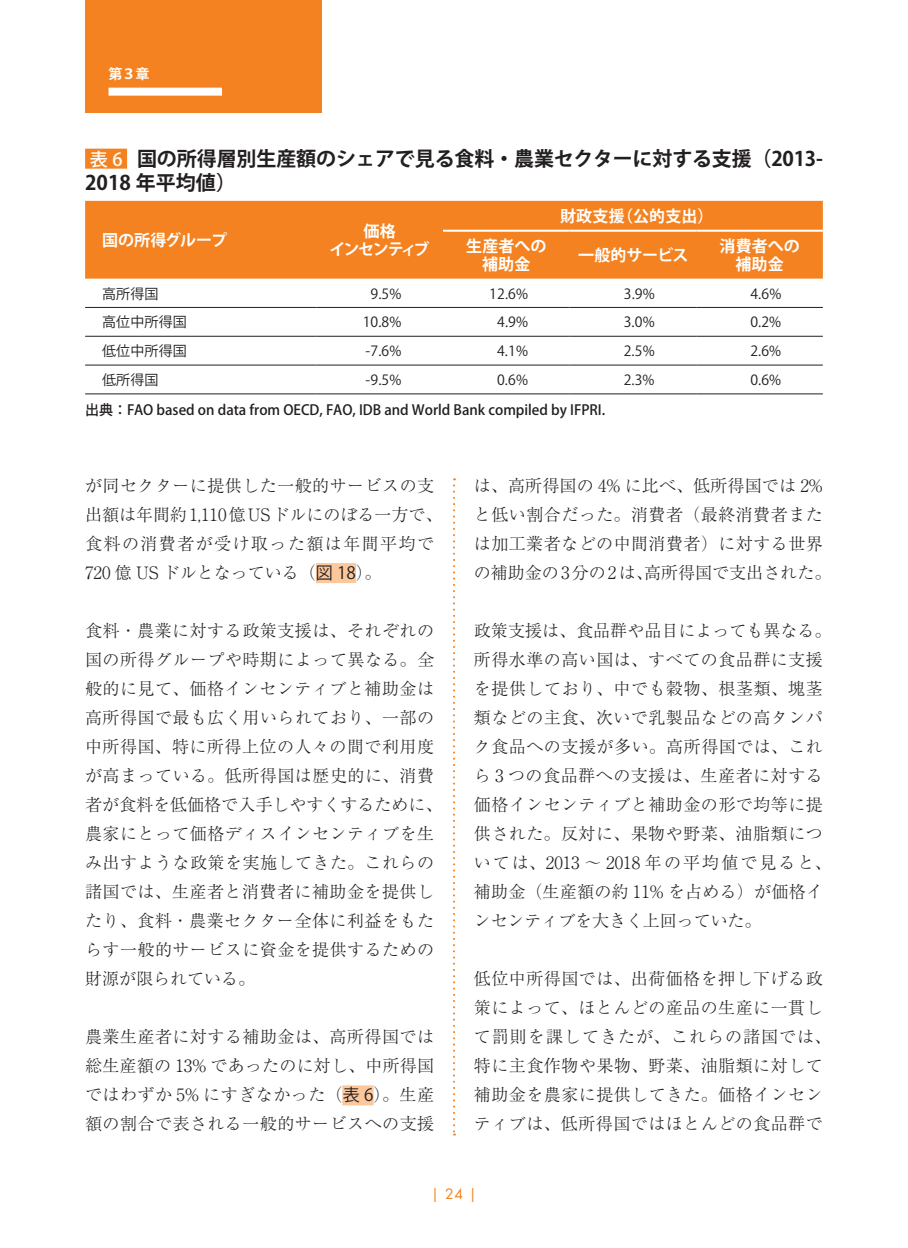
<style>
.page{position:relative;width:908px;height:1248px;background:#fff}
.page>*{position:absolute;margin:0;border:0;box-sizing:border-box;transform-origin:0 0}
.t1{font:700 20px/24px "Koz Go Pr 6 N";letter-spacing:-.005em;color:#231f20}
.t2{font:300 17px/29px "Ryumin Pr 6 N";letter-spacing:.03em;color:#231f20}
.t3{font:700 16px/18px "Koz Go Pr 6 N";color:#fff;text-align:center}
.t4{font:700 16px/18px "Koz Go Pr 6 N";letter-spacing:-.09em;color:#fff;text-align:center}
.t5{font:14px "Koz Go Pr 6 N";letter-spacing:.01em;color:#231f20}
.t6{font:500 14px "Koz Go Pr 6 N";color:#231f20}
.t7{font:14px "Futura Std";color:#f58220}
.t8{font:700 14px "Koz Go Pr 6 N";color:#fff}
.s1{font-weight:500;font-size:18px;color:#fff}
.s2{font-family:"Koz Go Pr 6 N";font-weight:400}
</style>
<div class="page">
<div style="left:85px;top:0;width:236px;height:113px;background:#f58220"></div>
<div style="left:108px;top:88px;width:114px;height:8px;background:#fff"></div>
<svg style="left:453px;top:478px;width:2px;height:657px"></svg>
<div style="left:316px;top:563px;width:40px;height:20px;background:#fcc89b"></div>
<div style="left:342px;top:1085px;width:31px;height:20px;background:#fcc89b"></div>
<div style="left:85px;top:149px;width:42px;height:20px;background:#f58220"></div>
<div style="left:85px;top:201px;width:737px;height:77px;background:#f58220"></div>
<hr style="left:85px;top:307px;width:231px;height:1px;background:#231f20">
<hr style="left:316px;top:307px;width:127px;height:1px;background:#231f20">
<hr style="left:443px;top:307px;width:126px;height:1px;background:#231f20">
<hr style="left:569px;top:307px;width:127px;height:1px;background:#231f20">
<hr style="left:696px;top:307px;width:126px;height:1px;background:#231f20">
<hr style="left:85px;top:336px;width:231px;height:1px;background:#231f20">
<hr style="left:316px;top:336px;width:127px;height:1px;background:#231f20">
<hr style="left:443px;top:336px;width:126px;height:1px;background:#231f20">
<hr style="left:569px;top:336px;width:127px;height:1px;background:#231f20">
<hr style="left:696px;top:336px;width:126px;height:1px;background:#231f20">
<hr style="left:85px;top:364px;width:231px;height:1px;background:#231f20">
<hr style="left:316px;top:364px;width:127px;height:1px;background:#231f20">
<hr style="left:443px;top:364px;width:126px;height:1px;background:#231f20">
<hr style="left:569px;top:364px;width:127px;height:1px;background:#231f20">
<hr style="left:696px;top:364px;width:126px;height:1px;background:#231f20">
<hr style="left:85px;top:393px;width:231px;height:1px;background:#231f20">
<hr style="left:316px;top:393px;width:127px;height:1px;background:#231f20">
<hr style="left:443px;top:393px;width:126px;height:1px;background:#231f20">
<hr style="left:569px;top:393px;width:127px;height:1px;background:#231f20">
<hr style="left:696px;top:393px;width:126px;height:1px;background:#231f20">
<hr style="left:443px;top:230px;width:126px;height:2px;background:#fff">
<hr style="left:569px;top:230px;width:127px;height:2px;background:#fff">
<hr style="left:696px;top:230px;width:126px;height:2px;background:#fff">
<p class="t8" style="left:108px;top:66px;width:42px">第３章</p>
<p class="t1" style="left:85px;top:147px;width:739px"><span class="s1">表 6</span> 国の所得層別生産額のシェアで見る食料・農業セクターに対する支援（2013-<br>2018 年平均値）</p>
<p class="t3" style="left:102px;top:231px;width:126px">国の所得グループ</p>
<p class="t4" style="left:329px;top:223px;width:102px">価格<br>インセンティブ</p>
<p class="t3" style="left:560px;top:208px;width:155px">財政支援（公的支出）</p>
<p class="t3" style="left:466px;top:237px;width:82px">生産者への補助金</p>
<p class="t3" style="left:578px;top:246px;width:112px">一般的サービス</p>
<p class="t3" style="left:719px;top:237px;width:82px">消費者への補助金</p>
<p class="t5" style="left:102px;top:285px;width:58px">高所得国</p>
<p class="t5" style="left:370px;top:285px;width:32px">9.5%</p>
<p class="t5" style="left:489px;top:285px;width:40px">12.6%</p>
<p class="t5" style="left:623px;top:285px;width:32px">3.9%</p>
<p class="t5" style="left:750px;top:285px;width:32px">4.6%</p>
<p class="t5" style="left:102px;top:314px;width:86px">高位中所得国</p>
<p class="t5" style="left:362px;top:314px;width:40px">10.8%</p>
<p class="t5" style="left:497px;top:314px;width:32px">4.9%</p>
<p class="t5" style="left:623px;top:314px;width:32px">3.0%</p>
<p class="t5" style="left:750px;top:314px;width:32px">0.2%</p>
<p class="t5" style="left:102px;top:343px;width:86px">低位中所得国</p>
<p class="t5" style="left:365px;top:343px;width:37px">-7.6%</p>
<p class="t5" style="left:497px;top:343px;width:32px">4.1%</p>
<p class="t5" style="left:623px;top:343px;width:32px">2.5%</p>
<p class="t5" style="left:750px;top:343px;width:32px">2.6%</p>
<p class="t5" style="left:102px;top:372px;width:58px">低所得国</p>
<p class="t5" style="left:365px;top:372px;width:37px">-9.5%</p>
<p class="t5" style="left:497px;top:372px;width:32px">0.6%</p>
<p class="t5" style="left:623px;top:372px;width:32px">2.3%</p>
<p class="t5" style="left:750px;top:372px;width:32px">0.6%</p>
<p class="t6" style="left:85px;top:401px;width:521px">出典：FAO based on data from OECD, FAO, IDB and World Bank compiled by IFPRI.</p>
<p class="t2" style="left:85px;top:470px;width:359px">が同セクターに提供した一般的サービスの支出額は年間約1,110億USドルにのぼる一方で、食料の消費者が受け取った額は年間平均で<br>720 億 US ドルとなっている（<span class="s2">図 18</span>）。</p>
<p class="t2" style="left:85px;top:615px;width:359px">食料・農業に対する政策支援は、それぞれの国の所得グループや時期によって異なる。全般的に見て、価格インセンティブと補助金は高所得国で最も広く用いられており、一部の中所得国、特に所得上位の人々の間で利用度が高まっている。低所得国は歴史的に、消費者が食料を低価格で入手しやすくするために、農家にとって価格ディスインセンティブを生み出すような政策を実施してきた。これらの諸国では、生産者と消費者に補助金を提供したり、食料・農業セクター全体に利益をもたらす一般的サービスに資金を提供するための財源が限られている。</p>
<p class="t2" style="left:85px;top:1021px;width:350px;text-align:justify">農業生産者に対する補助金は、高所得国では総生産額の 13% であったのに対し、中所得国ではわずか 5% にすぎなかった（<span class="s2">表 6</span>）。生産額の割合で表される一般的サービスへの支援</p>
<p class="t2" style="left:473px;top:470px;width:359px">は、高所得国の 4% に比べ、低所得国では 2%と低い割合だった。消費者（最終消費者または加工業者などの中間消費者）に対する世界の補助金の3分の2は、高所得国で支出された。</p>
<p class="t2" style="left:473px;top:615px;width:359px">政策支援は、食品群や品目によっても異なる。所得水準の高い国は、すべての食品群に支援を提供しており、中でも穀物、根茎類、塊茎類などの主食、次いで乳製品などの高タンパク食品への支援が多い。高所得国では、これら 3 つの食品群への支援は、生産者に対する価格インセンティブと補助金の形で均等に提供された。反対に、果物や野菜、油脂類については、2013 ～ 2018 年の平均値で見ると、補助金（生産額の約 11% を占める）が価格インセンティブを大きく上回っていた。</p>
<p class="t2" style="left:473px;top:963px;width:359px">低位中所得国では、出荷価格を押し下げる政策によって、ほとんどの産品の生産に一貫して罰則を課してきたが、これらの諸国では、特に主食作物や果物、野菜、油脂類に対して補助金を農家に提供してきた。価格インセンティブは、低所得国ではほとんどの食品群で</p>
<p class="t7" style="left:431px;top:1184px;width:47px">| 24 |</p>
</div>
